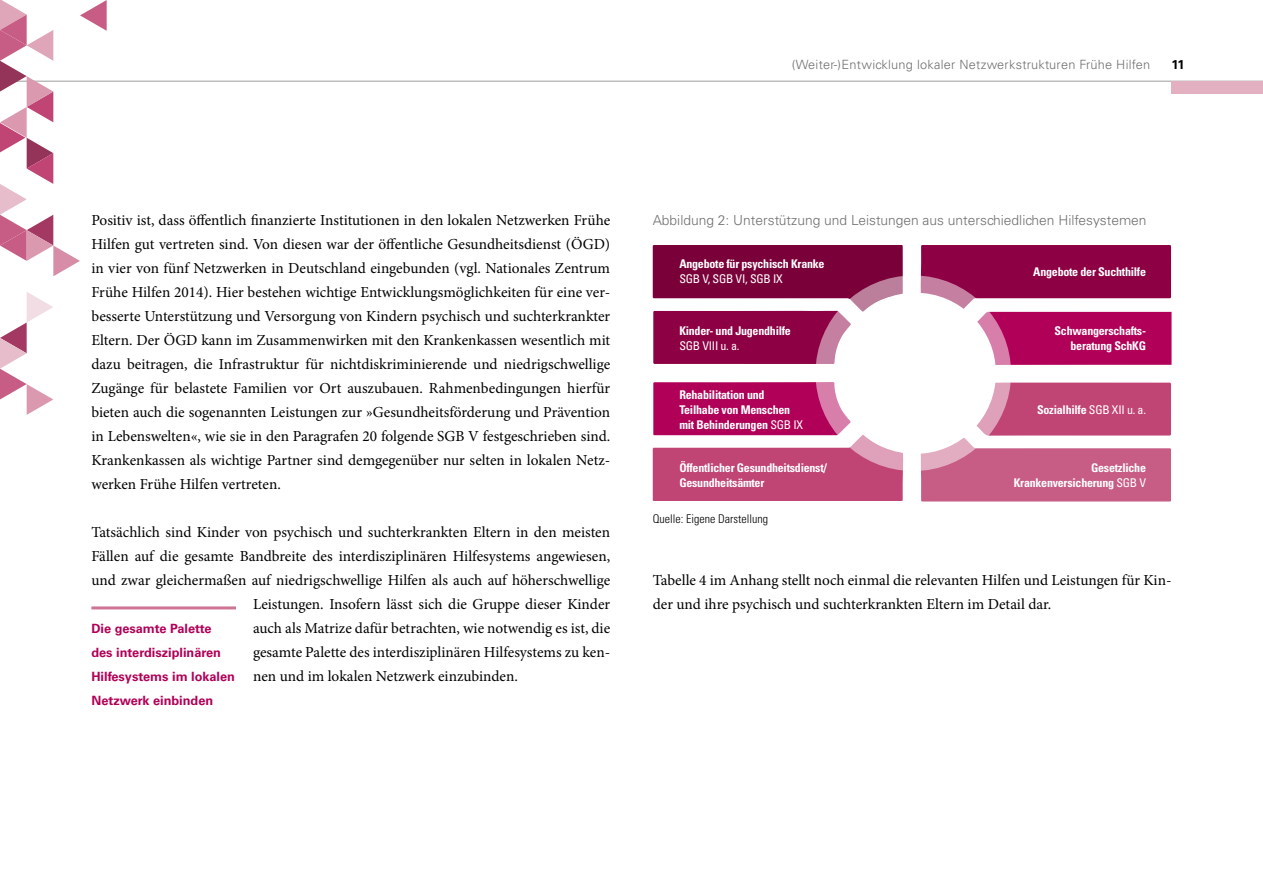
<style>
.page{position:relative;width:1263px;height:893px;background:#fff}
.page>*{position:absolute;margin:0;border:0;box-sizing:border-box;transform-origin:0 0}
.Lauftext_o_E{font:15.3px/24px "Minion Pro";color:#000;text-align:justify}
.Tabelle_Head{font:300 13.8px "Univers LT Std";color:#6f6f6e}
.t1{font:700 12.75px/24px "Univers LT Std";color:#b10057}
.t2{font:300 12.75px "Univers LT Std";letter-spacing:.02em;color:#6f6f6e}
.t3{font:700 12.75px "Univers LT Std";color:#000}
.Kasten_Univers_light_magenta{font:700 condensed 12px/15px "Univers LT Std";letter-spacing:-.02em;color:#fff}
.Quelle{font:300 condensed 12px "Univers LT Std";color:#000}
.s1{font-weight:400}
</style>
<div class="page">
<hr style="left:0;top:81px;width:1263px;height:1px;background:#9c9d9d">
<svg style="left:0;top:0;width:107px;height:276px"></svg>
<svg style="left:0;top:292px;width:53px;height:123px"></svg>
<hr style="left:91px;top:606px;width:145px;height:3px;background:#cf7495">
<div style="left:1171px;top:81px;width:92px;height:13px;background:#e3b0c2"></div>
<svg style="left:921px;top:245px;width:250px;height:120px;background:#a61b5f"></svg>
<svg style="left:653px;top:245px;width:250px;height:119px;background:#8e1951"></svg>
<svg style="left:653px;top:382px;width:250px;height:119px;background:#c03d77"></svg>
<svg style="left:921px;top:382px;width:250px;height:119px;background:#ca648a"></svg>
<svg style="left:815px;top:275px;width:196px;height:196px"></svg>
<div style="left:835px;top:293px;width:161px;height:161px;background:#fff;border-radius:50%"></div>
<p class="t2" style="left:792px;top:57px;width:360px">(Weiter-)Entwicklung lokaler Netzwerkstrukturen Frühe Hilfen</p>
<p class="t3" style="left:1171px;top:57px;width:14px">11</p>
<p class="Lauftext_o_E" style="left:91px;top:208px;width:520px">Positiv ist, dass öffentlich finanzierte Institutionen in den lokalen Netzwerken Frühe Hilfen gut vertreten sind. Von diesen war der öffentliche Gesundheitsdienst (ÖGD) in vier von fünf Netzwerken in Deutschland eingebunden (vgl. Nationales Zentrum Frühe Hilfen 2014). Hier bestehen wichtige Entwicklungsmöglichkeiten für eine ver&shy;besserte Unterstützung und Versorgung von Kindern psychisch und suchterkrankter Eltern. Der ÖGD kann im Zusammenwirken mit den Krankenkassen wesentlich mit dazu beitragen, die Infrastruktur für nichtdiskriminierende und niedrigschwellige Zugänge für belastete Familien vor Ort auszubauen. Rahmenbedingungen hierfür bieten auch die sogenannten Leistungen zur »Gesundheitsförderung und Prävention in Lebenswelten«, wie sie in den Paragrafen 20 folgende SGB V festgeschrieben sind.<br>Krankenkassen als wichtige Partner sind demgegenüber nur selten in lokalen Netz&shy;werken Frühe Hilfen vertreten.</p>
<p class="Lauftext_o_E" style="left:91px;top:520px;width:520px">Tatsächlich sind Kinder von psychisch und suchterkrankten Eltern in den meisten</p>
<p class="Lauftext_o_E" style="left:91px;top:544px;width:520px">Fällen auf die gesamte Bandbreite des interdisziplinären Hilfesystems angewiesen,</p>
<p class="Lauftext_o_E" style="left:91px;top:568px;width:520px">und zwar gleichermaßen auf niedrigschwellige Hilfen als auch auf höherschwellige</p>
<p class="Lauftext_o_E" style="left:253px;top:592px;width:359px">Leistungen. Insofern lässt sich die Gruppe dieser Kinder</p>
<p class="Lauftext_o_E" style="left:253px;top:616px;width:359px">auch als Matrize dafür betrachten, wie notwendig es ist, die</p>
<p class="Lauftext_o_E" style="left:253px;top:640px;width:359px">gesamte Palette des interdisziplinären Hilfesystems zu ken-</p>
<p class="Lauftext_o_E" style="left:253px;top:664px;width:266px">nen und im lokalen Netzwerk einzubinden.</p>
<p class="t1" style="left:91px;top:616px;width:145px">Die gesamte Palette des interdisziplinären<br>Hilfesystems im lokalen<br>Netzwerk einbinden</p>
<p class="Tabelle_Head" style="left:653px;top:212px;width:495px">Abbildung 2: Unterstützung und Leistungen aus unterschiedlichen Hilfesystemen</p>
<p class="Kasten_Univers_light_magenta" style="left:679px;top:256px;width:147px">Angebote für psychisch Kranke<br><span class="s1">SGB V, SGB VI, SGB IX</span></p>
<p class="Kasten_Univers_light_magenta" style="left:679px;top:323px;width:113px">Kinder- und Jugendhilfe<br><span class="s1">SGB VIII u. a.</span></p>
<p class="Kasten_Univers_light_magenta" style="left:679px;top:387px;width:125px">Rehabilitation und<br>Teilhabe von Menschen mit Behinderungen <span class="s1">SGB IX</span></p>
<p class="Kasten_Univers_light_magenta" style="left:679px;top:460px;width:149px">Öffentlicher Gesundheitsdienst/<br>Gesundheitsämter</p>
<p class="Quelle" style="left:653px;top:512px;width:117px">Quelle: Eigene Darstellung</p>
<p class="Kasten_Univers_light_magenta" style="left:1033px;top:264px;width:114px">Angebote der Suchthilfe</p>
<p class="Kasten_Univers_light_magenta" style="left:1054px;top:323px;width:93px;text-align:right">Schwangerschafts&shy;beratung SchKG</p>
<p class="Kasten_Univers_light_magenta" style="left:1037px;top:402px;width:110px">Sozialhilfe <span class="s1">SGB XII u. a.</span></p>
<p class="Kasten_Univers_light_magenta" style="left:1014px;top:460px;width:134px;text-align:right">Gesetzliche<br>Krankenversicherung <span class="s1">SGB V</span></p>
<p class="Lauftext_o_E" style="left:653px;top:568px;width:520px">Tabelle 4 im Anhang stellt noch einmal die relevanten Hilfen und Leistungen für Kin&shy;der und ihre psychisch und suchterkrankten Eltern im Detail dar.</p>
</div>
